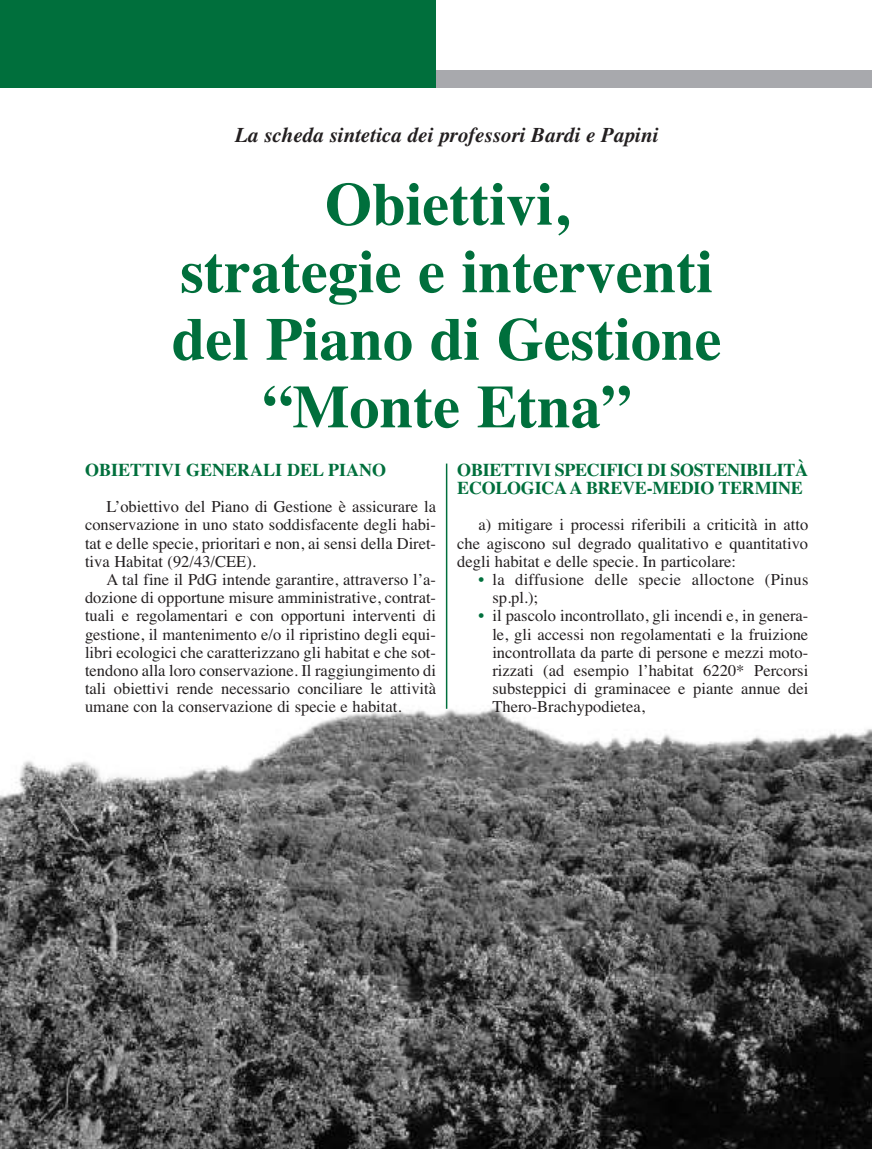
<style>
.page{position:relative;width:872px;height:1149px;background:#fff}
.page>*{position:absolute;margin:0;border:0;box-sizing:border-box;transform-origin:0 0}
.t1{font:700 60.3px/67.5px "Times";color:#006f3c;text-align:center}
.t2{font:italic 700 21px "Times";color:#231f20}
.t3{font:700 18px/18.1px "Times";letter-spacing:-.015em;color:#006f3c}
.t4{font:16.5px/18.1px "Times";color:#231f20;text-align:justify}
.s1{color:#006f3c}
</style>
<div class="page">
<img style="left:0;top:489px;width:872px;height:659px">
<div style="left:436px;top:70px;width:436px;height:17px;background:#a8a9ad"></div>
<div style="left:0;top:0;width:436px;height:87px;background:#006f3c"></div>
<hr style="left:446px;top:463px;width:1px;height:245px;background:#006f3c">
<p class="t2" style="left:235px;top:122px;width:425px">La scheda sintetica dei professori Bardi e Papini</p>
<h1 class="t1" style="left:172px;top:170px;width:551px">Obiettivi,<br>strategie e interventi del Piano di Gestione “Monte Etna”</h1>
<p class="t3" style="left:85px;top:460px;width:302px">OBIETTIVI GENERALI DEL PIANO</p>
<p class="t4" style="left:85px;top:497px;width:352px;text-indent:21px">L’obiettivo del Piano di Gestione è assicurare la conservazione in uno stato soddisfacente degli habi&shy;tat e delle specie, prioritari e non, ai sensi della Diret&shy;tiva Habitat (92/43/CEE).</p>
<p class="t4" style="left:85px;top:570px;width:352px;text-indent:21px">A tal fine il PdG intende garantire, attraverso l’a&shy;dozione di opportune misure amministrative, contrat&shy;tuali e regolamentari e con opportuni interventi di gestione, il mantenimento e/o il ripristino degli equi&shy;libri ecologici che caratterizzano gli habitat e che sot&shy;tendono alla loro conservazione. Il raggiungimento di tali obiettivi rende necessario conciliare le attività umane con la conservazione di specie e habitat.</p>
<p class="t3" style="left:457px;top:460px;width:352px">OBIETTIVI SPECIFICI DI SOSTENIBILITÀ<br>ECOLOGICA A BREVE-MEDIO TERMINE</p>
<p class="t4" style="left:457px;top:515px;width:352px;text-indent:21px">a) mitigare i processi riferibili a criticità in atto che agiscono sul degrado qualitativo e quantitativo degli habitat e delle specie. In particolare:</p>
<p class="t4" style="left:492px;top:570px;width:318px;text-indent:-14px"><span class="s1">•</span> la diffusione delle specie alloctone (Pinus sp.pl.);</p>
<p class="t4" style="left:492px;top:606px;width:317px;text-indent:-14px"><span class="s1">•</span> il pascolo incontrollato, gli incendi e, in genera&shy;le, gli accessi non regolamentati e la fruizione incontrollata da parte di persone e mezzi moto&shy;rizzati (ad esempio l’habitat 6220* Percorsi substeppici di graminacee e piante annue dei Thero-Brachypodietea,</p>
</div>
